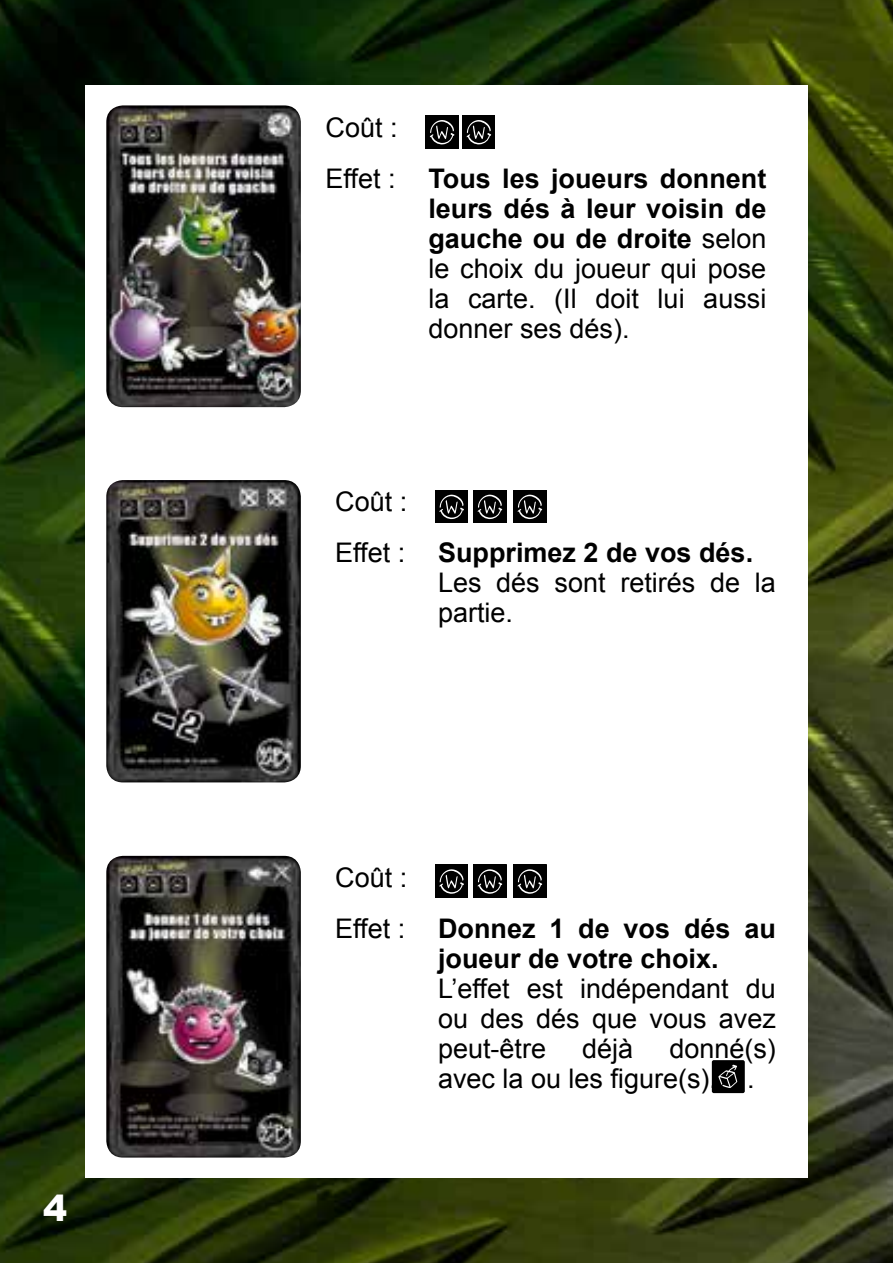
<style>
.page{position:relative;width:893px;height:1263px;background:#fff}
.page>*{position:absolute;margin:0;border:0;box-sizing:border-box;transform-origin:0 0}
.t1{font:900 36px "Arial";color:#fff}
.t2{font:27px/30px "Arial";color:#000;text-align:justify}
.t3{font:700 27px/51px "Arial";color:#000}
.s1{font-weight:400}
.s2{font-weight:700}
</style>
<div class="page">
<img style="left:0;top:0;width:893px;height:1263px">
<div style="left:85px;top:85px;width:723px;height:1093px;background:#fff"></div>
<img style="left:106px;top:105px;width:195px;height:302px">
<img style="left:106px;top:856px;width:195px;height:301px">
<img style="left:106px;top:480px;width:195px;height:302px">
<div style="left:426px;top:116px;width:32px;height:32px;background:#000;border-radius:2px"></div>
<svg style="left:430px;top:120px;width:25px;height:25px"></svg>
<div style="left:462px;top:116px;width:33px;height:32px;background:#000;border-radius:2px"></div>
<svg style="left:467px;top:120px;width:24px;height:25px"></svg>
<div style="left:435px;top:865px;width:33px;height:32px;background:#000;border-radius:2px"></div>
<svg style="left:439px;top:869px;width:25px;height:25px"></svg>
<div style="left:473px;top:865px;width:33px;height:32px;background:#000;border-radius:2px"></div>
<svg style="left:478px;top:869px;width:25px;height:25px"></svg>
<div style="left:513px;top:865px;width:33px;height:32px;background:#000;border-radius:2px"></div>
<svg style="left:518px;top:869px;width:24px;height:25px"></svg>
<div style="left:435px;top:490px;width:33px;height:33px;background:#000;border-radius:2px"></div>
<svg style="left:439px;top:494px;width:25px;height:25px"></svg>
<div style="left:473px;top:490px;width:33px;height:33px;background:#000;border-radius:2px"></div>
<svg style="left:478px;top:494px;width:25px;height:25px"></svg>
<div style="left:513px;top:490px;width:33px;height:33px;background:#000;border-radius:2px"></div>
<svg style="left:518px;top:494px;width:24px;height:25px"></svg>
<div style="left:712px;top:1060px;width:33px;height:33px;background:#000;border-radius:2px"></div>
<svg style="left:718px;top:1065px;width:19px;height:23px"></svg>
<h1 class="t1" style="left:43px;top:1182px;width:26px">4</h1>
<p class="t3" style="left:326px;top:103px;width:442px"><span class="s1">Coût :<br>Effet :</span> Tous les joueurs donnent</p>
<p class="t2" style="left:428px;top:193px;width:339px"><span class="s2">leurs dés à leur voisin de gauche ou de droite</span> selon le choix du joueur qui pose la carte. (Il doit lui aussi donner ses dés).</p>
<p class="t3" style="left:335px;top:477px;width:419px"><span class="s1">Coût :<br>Effet :</span> Supprimez 2 de vos dés.</p>
<p class="t2" style="left:438px;top:568px;width:339px">Les dés sont retirés de la partie.</p>
<p class="t3" style="left:335px;top:852px;width:442px"><span class="s1">Coût :<br>Effet :</span> Donnez 1 de vos dés au</p>
<p class="t3" style="left:438px;top:933px;width:282px">joueur de votre choix.</p>
<p class="t2" style="left:438px;top:973px;width:339px">L’effet est indépendant du ou des dés que vous avez peut-être</p>
<p class="t2" style="left:438px;top:1033px;width:339px;text-indent:231px">donné(s) avec la ou les figure(s). .</p>
<p class="t2" style="left:582px;top:1033px;width:53px">déjà</p>
</div>
